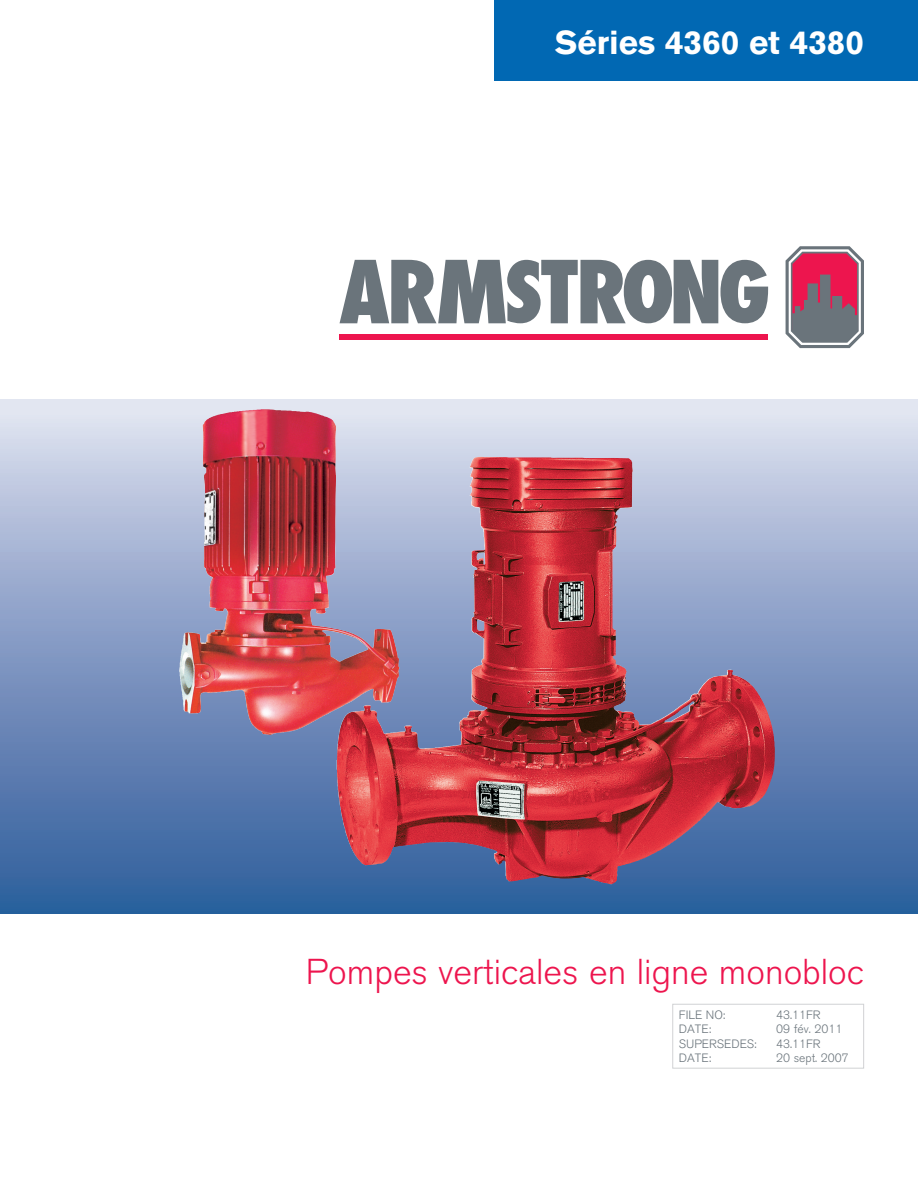
<style>
.page{position:relative;width:918px;height:1188px;background:#fff}
.page>*{position:absolute;margin:0;border:0;box-sizing:border-box;transform-origin:0 0}
.description{font:300 35.7px "Akzidenz Grotesk BE";color:#ed154e}
.seriesTitle{font:700 33px "Akzidenz Grotesk BE";color:#fff}
.fileNo{font:300 12px "Akzidenz Grotesk BE";color:#6a747b}
</style>
<div class="page">
<svg style="left:786px;top:246px;width:78px;height:102px;background:#a9677e"></svg>
<svg style="left:340px;top:260px;width:428px;height:63px"></svg>
<div style="left:339px;top:334px;width:429px;height:6px;background:#ed154e"></div>
<div style="left:495px;top:0;width:423px;height:81px;background:#0168b3"></div>
<div style="left:672px;top:1004px;width:192px;height:65px;border:1px solid #d1d2d4"></div>
<svg style="left:0;top:399px;width:918px;height:515px;background:#94809f"></svg>
<img style="left:179px;top:409px;width:82px;height:305px">
<p class="seriesTitle" style="left:555px;top:23px;width:311px">Séries 4360 et 4380</p>
<p class="description" style="left:306px;top:951px;width:560px">Pompes verticales en ligne monobloc</p>
<p class="fileNo" style="left:679px;top:1008px;width:48px">FILE NO:</p>
<p class="fileNo" style="left:776px;top:1008px;width:46px">43.11FR</p>
<p class="fileNo" style="left:679px;top:1023px;width:34px">DATE:</p>
<p class="fileNo" style="left:776px;top:1023px;width:68px">09 fév. 2011</p>
<p class="fileNo" style="left:679px;top:1037px;width:79px">SUPERSEDES:</p>
<p class="fileNo" style="left:776px;top:1037px;width:46px">43.11FR</p>
<p class="fileNo" style="left:679px;top:1051px;width:34px">DATE:</p>
<p class="fileNo" style="left:776px;top:1051px;width:74px">20 sept. 2007</p>
</div>
